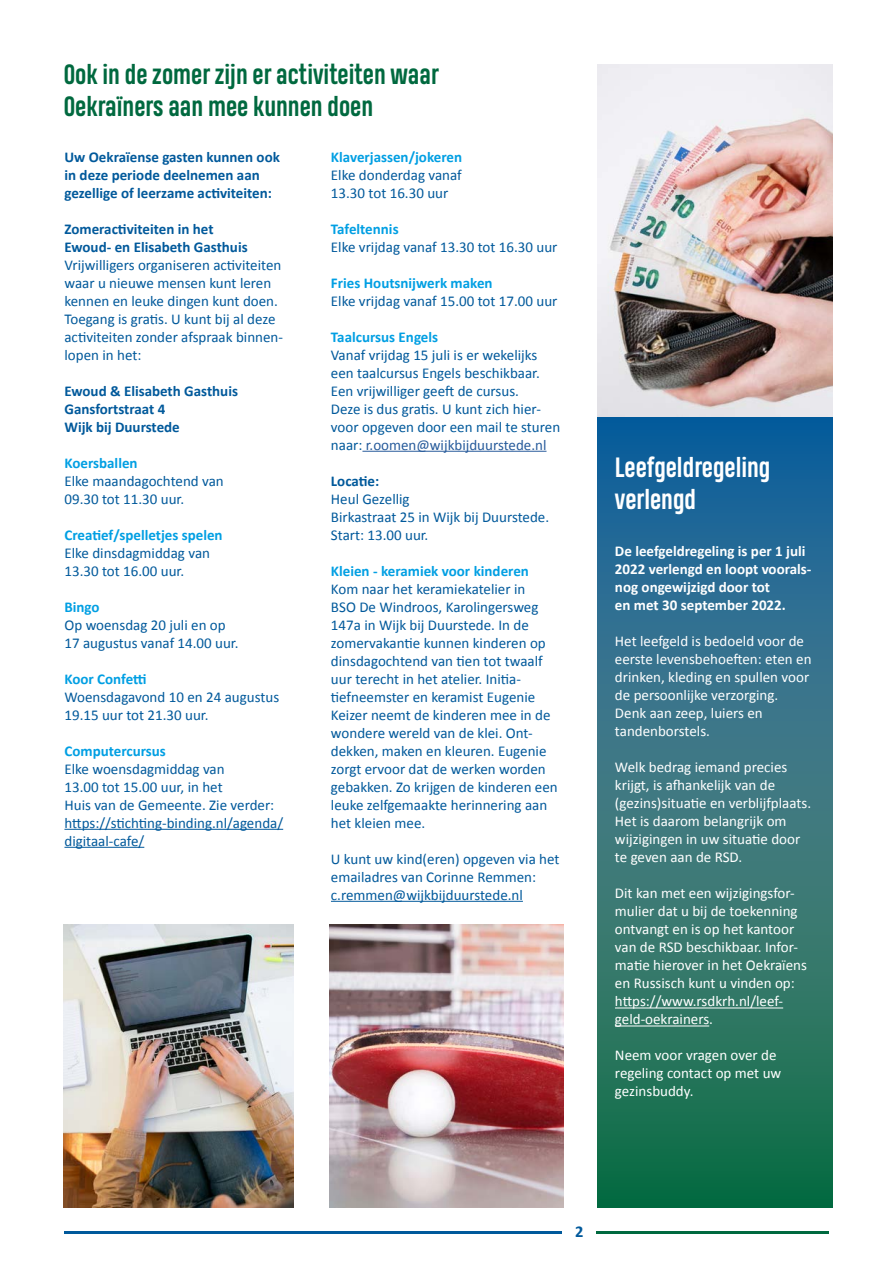
<style>
.page{position:relative;width:893px;height:1263px;background:#fff}
.page>*{position:absolute;margin:0;border:0;box-sizing:border-box;transform-origin:0 0}
.t1{font:700 26.25px/31.5px "Heading Pro";color:#00693f}
.t2{font:700 26.25px/31.5px "Heading Pro";color:#fff}
.t3{font:700 16.5px "Calibri";color:#00599b}
.t4{font:15px/18px "Calibri";color:#00599b}
.t5{font:15px/18px "Calibri";color:#fff}
.t6{font:700 15px/18px "Calibri";color:#00599b}
.t7{font:700 15px "Calibri";color:#009fe3}
.t8{font:700 15px/18px "Calibri";color:#fff}
.s1{color:#275b9b}
</style>
<div class="page">
<hr style="left:64px;top:1231px;width:497px;height:3px;background:#00599b">
<hr style="left:597px;top:1231px;width:232px;height:3px;background:#00693f">
<hr style="left:64px;top:829px;width:219px;height:1px;background:#00599b">
<hr style="left:64px;top:847px;width:80px;height:1px;background:#00599b">
<hr style="left:362px;top:451px;width:184px;height:1px;background:#275b9b">
<hr style="left:331px;top:901px;width:192px;height:1px;background:#00599b">
<img style="left:330px;top:924px;width:233px;height:284px">
<img style="left:64px;top:924px;width:229px;height:284px">
<svg style="left:598px;top:417px;width:235px;height:791px;background:#2a7179"></svg>
<hr style="left:615px;top:1007px;width:168px;height:1px;background:#fff">
<hr style="left:615px;top:1025px;width:94px;height:1px;background:#fff">
<img style="left:598px;top:64px;width:235px;height:353px">
<h1 class="t1" style="left:64px;top:62px;width:376px">Ook in de zomer zijn er activiteiten waar<br>Oekraïners aan mee kunnen doen</h1>
<p class="t6" style="left:64px;top:147px;width:217px">Uw Oekraïense gasten kunnen ook in deze periode deelnemen aan gezellige of leerzame activiteiten:</p>
<p class="t6" style="left:64px;top:219px;width:185px">Zomeractiviteiten in het<br>Ewoud- en Elisabeth Gasthuis</p>
<p class="t4" style="left:64px;top:255px;width:220px">Vrijwilligers organiseren activiteiten waar u nieuwe mensen kunt leren kennen en leuke dingen kunt doen.<br>Toegang is gratis. U kunt bij al deze activiteiten zonder afspraak binnen&shy;lopen in het:</p>
<p class="t6" style="left:64px;top:381px;width:175px">Ewoud &amp; Elisabeth Gasthuis<br>Gansfortstraat 4<br>Wijk bij Duurstede</p>
<p class="t7" style="left:64px;top:453px;width:75px">Koersballen</p>
<p class="t4" style="left:64px;top:471px;width:161px">Elke maandagochtend van<br>09.30 tot 11.30 uur.</p>
<p class="t7" style="left:64px;top:525px;width:160px">Creatief/spelletjes spelen</p>
<p class="t4" style="left:64px;top:543px;width:147px">Elke dinsdagmiddag van<br>13.30 tot 16.00 uur.</p>
<p class="t7" style="left:64px;top:597px;width:37px">Bingo</p>
<p class="t4" style="left:64px;top:615px;width:176px">Op woensdag 20 juli en op<br>17 augustus vanaf 14.00 uur.</p>
<p class="t7" style="left:64px;top:669px;width:84px">Koor Confetti</p>
<p class="t4" style="left:64px;top:687px;width:216px">Woensdagavond 10 en 24 augustus<br>19.15 uur tot 21.30 uur.</p>
<p class="t7" style="left:64px;top:741px;width:103px">Computercursus</p>
<p class="t4" style="left:64px;top:759px;width:220px">Elke woensdagmiddag van<br>13.00 tot 15.00 uur, in het<br>Huis van de Gemeente. Zie verder: https://stichting-binding.nl/agenda/ digitaal-cafe/</p>
<p class="t7" style="left:331px;top:147px;width:133px">Klaverjassen/jokeren</p>
<p class="t4" style="left:331px;top:165px;width:132px">Elke donderdag vanaf<br>13.30 tot 16.30 uur</p>
<p class="t7" style="left:331px;top:219px;width:69px">Tafeltennis</p>
<p class="t4" style="left:331px;top:237px;width:228px">Elke vrijdag vanaf 13.30 tot 16.30 uur</p>
<p class="t7" style="left:331px;top:273px;width:163px">Fries Houtsnijwerk maken</p>
<p class="t4" style="left:331px;top:291px;width:228px">Elke vrijdag vanaf 15.00 tot 17.00 uur</p>
<p class="t7" style="left:331px;top:327px;width:109px">Taalcursus Engels</p>
<p class="t4" style="left:331px;top:345px;width:231px">Vanaf vrijdag 15 juli is er wekelijks een taalcursus Engels beschikbaar.<br>Een vrijwilliger geeft de cursus.<br>Deze is dus gratis. U kunt zich hier&shy;voor opgeven door een mail te sturen naar: <span class="s1">r.oomen@wijkbijduurstede.nl</span></p>
<p class="t6" style="left:331px;top:471px;width:50px">Locatie:</p>
<p class="t4" style="left:331px;top:489px;width:220px">Heul Gezellig<br>Birkastraat 25 in Wijk bij Duurstede.<br>Start: 13.00 uur.</p>
<p class="t7" style="left:331px;top:561px;width:199px">Kleien - keramiek voor kinderen</p>
<p class="t4" style="left:331px;top:579px;width:228px">Kom naar het keramiekatelier in<br>BSO De Windroos, Karolingersweg<br>147a in Wijk bij Duurstede. In de zomervakantie kunnen kinderen op dinsdagochtend van tien tot twaalf uur terecht in het atelier. Initia&shy;tiefneemster en keramist Eugenie<br>Keizer neemt de kinderen mee in de wondere wereld van de klei. Ont&shy;dekken, maken en kleuren. Eugenie zorgt ervoor dat de werken worden gebakken. Zo krijgen de kinderen een leuke zelfgemaakte herinnering aan het kleien mee.</p>
<p class="t4" style="left:331px;top:849px;width:230px">U kunt uw kind(eren) opgeven via het emailadres van Corinne Remmen: c.remmen@wijkbijduurstede.nl</p>
<h1 class="t2" style="left:615px;top:455px;width:157px">Leefgeldregeling verlengd</h1>
<p class="t8" style="left:615px;top:541px;width:198px">De leefgeldregeling is per 1 juli<br>2022 verlengd en loopt voorals&shy;nog ongewijzigd door tot<br>en met 30 september 2022.</p>
<p class="t5" style="left:615px;top:631px;width:198px">Het leefgeld is bedoeld voor de eerste levensbehoeften: eten en drinken, kleding en spullen voor de persoonlijke verzorging.<br>Denk aan zeep, luiers en tandenborstels.</p>
<p class="t5" style="left:615px;top:757px;width:198px">Welk bedrag iemand precies krijgt, is afhankelijk van de (gezins)situatie en verblijfplaats.<br>Het is daarom belangrijk om wijzigingen in uw situatie door te geven aan de RSD.</p>
<p class="t5" style="left:615px;top:883px;width:193px">Dit kan met een wijzigingsfor&shy;mulier dat u bij de toekenning ontvangt en is op het kantoor van de RSD beschikbaar. Infor&shy;matie hierover in het Oekraïens en Russisch kunt u vinden op: https://www.rsdkrh.nl/leef&shy;geld-oekrainers.</p>
<p class="t5" style="left:615px;top:1045px;width:168px">Neem voor vragen over de regeling contact op met uw gezinsbuddy.</p>
<p class="t3" style="left:575px;top:1221px;width:10px">2</p>
</div>
